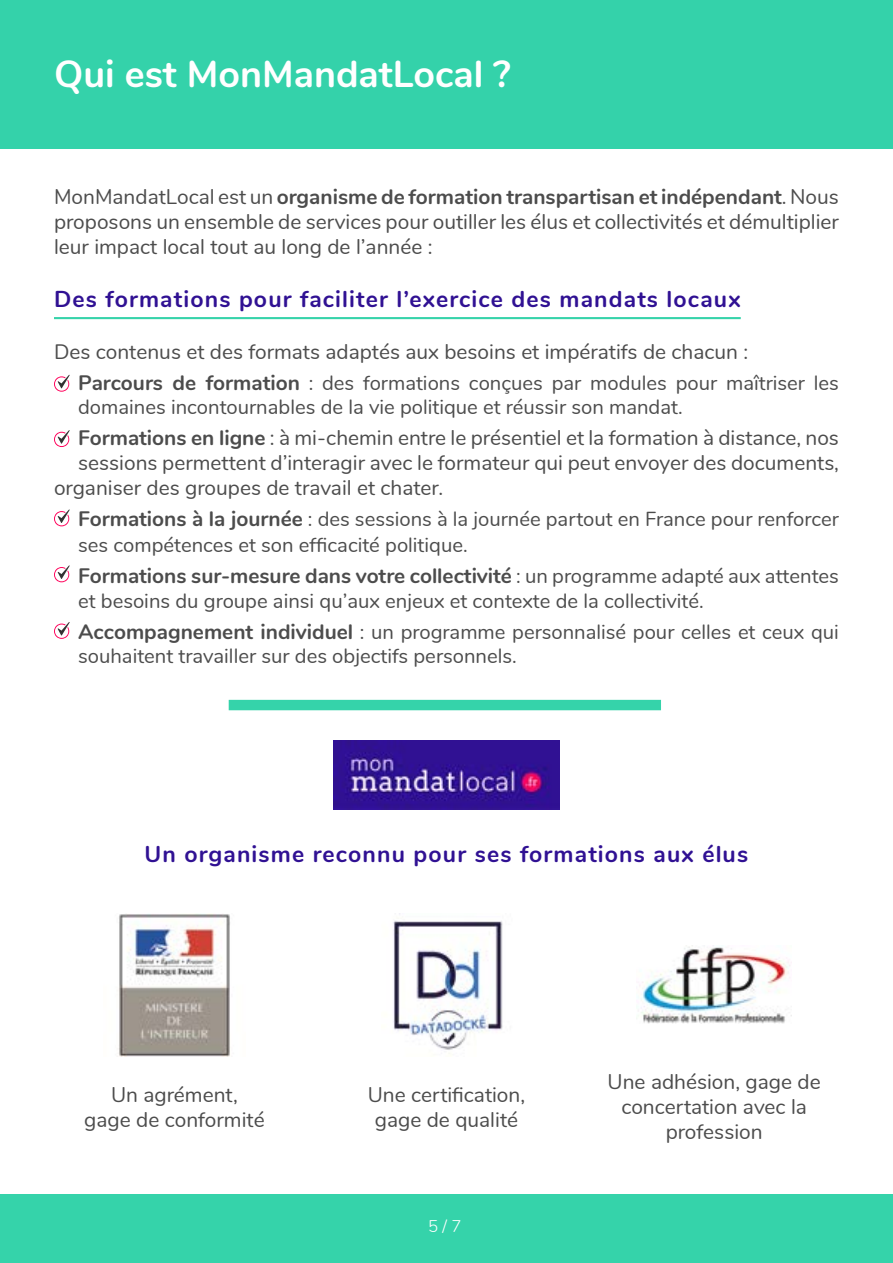
<style>
.page{position:relative;width:893px;height:1263px;background:#fff}
.page>*{position:absolute;margin:0;border:0;box-sizing:border-box;transform-origin:0 0}
.GRAND_titres{font:700 37.65px "Nunito";color:#fff}
.t1{font:700 22.95px "Nunito";letter-spacing:.05em;color:#301193}
.t2{font:20.85px/25px "Nunito";color:#4c4c4c;text-align:center}
.t3{font:700 20.85px "Nunito";color:#4c4c4c}
.t4{font:20.25px/24.3px "Nunito";color:#4c4c4c}
.t5{font:300 16.8px "Nunito";color:#fff}
.s1{font-weight:700}
.s2{font-weight:700;font-size:20.85px}
.s3{font-weight:400;font-size:20.25px}
</style>
<div class="page">
<div style="left:0;top:1194px;width:893px;height:69px;background:#35d3aa"></div>
<hr style="left:54px;top:317px;width:687px;height:2px;background:#35d3aa">
<div style="left:229px;top:700px;width:432px;height:10px;background:#35d3aa"></div>
<svg style="left:54px;top:375px;width:16px;height:17px"></svg>
<svg style="left:54px;top:509px;width:16px;height:17px"></svg>
<svg style="left:54px;top:430px;width:16px;height:17px"></svg>
<svg style="left:54px;top:565px;width:16px;height:17px"></svg>
<svg style="left:54px;top:622px;width:16px;height:17px"></svg>
<div style="left:0;top:0;width:893px;height:148px;background:#34d2aa"></div>
<img style="left:638px;top:947px;width:154px;height:76px">
<img style="left:119px;top:913px;width:111px;height:143px">
<img style="left:393px;top:913px;width:110px;height:141px">
<img style="left:334px;top:740px;width:225px;height:69px">
<p class="GRAND_titres" style="left:54px;top:46px;width:458px">Qui est MonMandatLocal ?</p>
<p class="t2" style="left:54px;top:183px;width:786px;text-align:justify">MonMandatLocal est un <span class="s1">organisme de formation transpartisan et indépendant</span>. Nous proposons un ensemble de services pour outiller les élus et collectivités et démultiplier leur impact local tout au long de l’année :</p>
<p class="t1" style="left:54px;top:282px;width:688px">Des formations pour faciliter l’exercice des mandats locaux</p>
<p class="t2" style="left:54px;top:338px;width:696px">Des contenus et des formats adaptés aux besoins et impératifs de chacun :</p>
<p class="t4" style="left:78px;top:370px;width:762px"><span class="s2">Parcours de formation</span> : des formations conçues par modules pour maîtriser les domaines incontournables de la vie politique et réussir son mandat.</p>
<p class="t2" style="left:78px;top:424px;width:762px"><span class="s1">Formations en ligne</span> : à mi-chemin entre le présentiel et la formation à distance, nos</p>
<p class="t2" style="left:78px;top:449px;width:762px">sessions permettent d’interagir avec le formateur qui peut envoyer des documents,</p>
<p class="t2" style="left:54px;top:474px;width:391px">organiser des groupes de travail et chater.</p>
<p class="t4" style="left:78px;top:506px;width:762px;line-height:25px"><span class="s2">Formations à la journée</span> : des sessions à la journée partout en France pour renforcer ses compétences et son efficacité politique.</p>
<p class="t3" style="left:78px;top:560px;width:762px">Formations sur-mesure dans votre collectivité <span class="s3">: un programme adapté aux attentes</span></p>
<p class="t4" style="left:78px;top:587px;width:627px">et besoins du groupe ainsi qu’aux enjeux et contexte de la collectivité.</p>
<p class="t4" style="left:78px;top:618px;width:762px"><span class="s2">Accompagnement individuel</span> : un programme personnalisé pour celles et ceux qui souhaitent travailler sur des objectifs personnels.</p>
<p class="t1" style="left:144px;top:837px;width:605px">Un organisme reconnu pour ses formations aux élus</p>
<p class="t2" style="left:84px;top:1081px;width:182px">Un agrément,<br>gage de conformité</p>
<p class="t2" style="left:368px;top:1081px;width:159px">Une certification, gage de qualité</p>
<p class="t5" style="left:428px;top:1213px;width:35px">5 / 7</p>
<p class="t2" style="left:608px;top:1068px;width:215px">Une adhésion, gage de concertation avec la profession</p>
</div>
